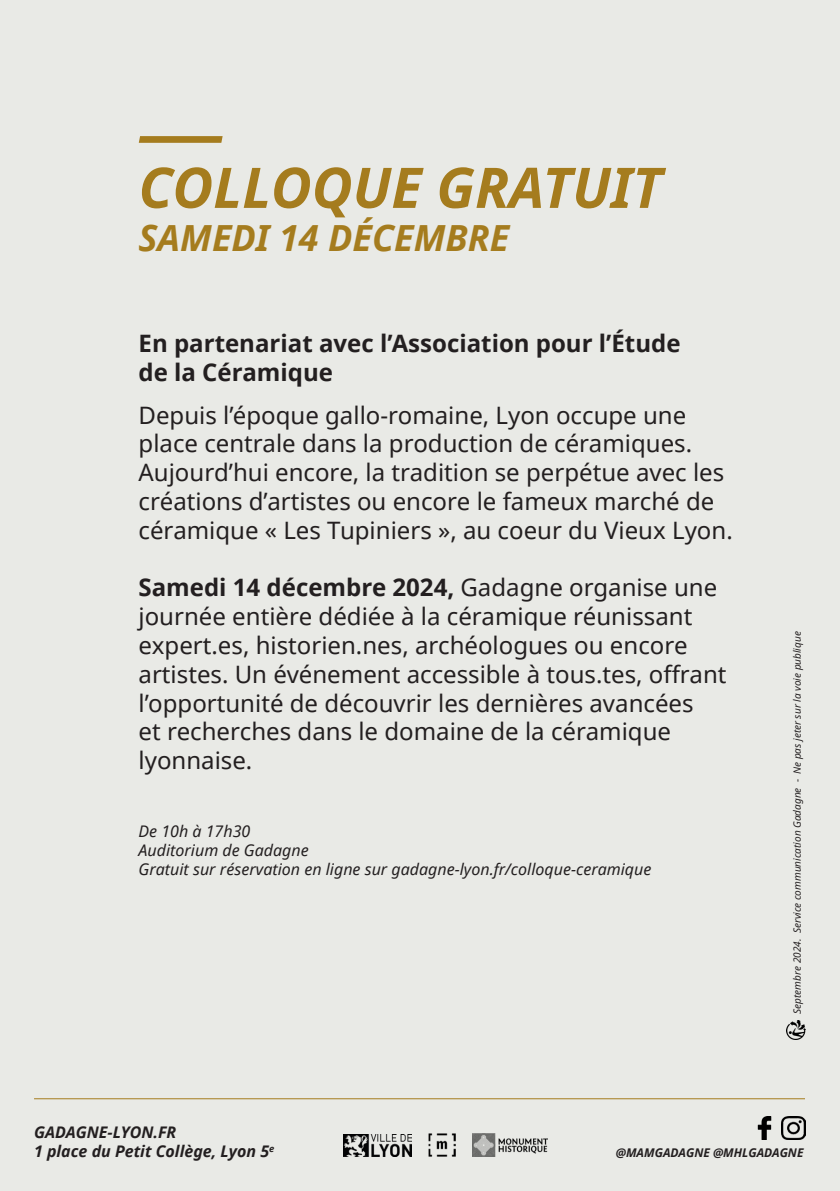
<style>
.page{position:relative;width:840px;height:1191px;background:#fff}
.page>*{position:absolute;margin:0;border:0;box-sizing:border-box;transform-origin:0 0}
.t1{font:italic 700 56px "Noto Sans";color:#a57c1e}
.t2{font:italic 700 36px "Noto Sans";color:#a57c1e}
.t3{font:24px/28.8px "Noto Sans";color:#231f20}
.t4{font:700 24px/28.8px "Noto Sans";color:#231f20}
.t5{font:italic 16px/19.2px "Noto Sans";color:#231f20}
.t6{font:italic 700 16px "Noto Sans";color:#231f20}
.t7{font:italic 700 12px "Noto Sans";color:#231f20}
.t8{font:italic 10px "Noto Sans";color:#231f20}
.s1{font-weight:700}
</style>
<div class="page">
<div style="left:0;top:0;width:839px;height:1191px;background:#e9eae6"></div>
<hr style="left:34px;top:1098px;width:770px;height:1px;background:#a57c1e">
<img style="left:781px;top:1116px;width:23px;height:23px">
<img style="left:757px;top:1116px;width:15px;height:23px">
<svg style="left:139px;top:136px;width:83px;height:7px"></svg>
<img style="left:343px;top:1134px;width:68px;height:22px">
<img style="left:472px;top:1133px;width:75px;height:24px">
<img style="left:428px;top:1133px;width:27px;height:24px">
<img style="left:786px;top:1020px;width:18px;height:19px">
<p class="t1" style="left:138px;top:148px;width:525px">COLLOQUE GRATUIT</p>
<p class="t2" style="left:138px;top:213px;width:372px">SAMEDI 14 DÉCEMBRE</p>
<p class="t4" style="left:138px;top:328px;width:543px">En partenariat avec l’Association pour l’Étude de la Céramique</p>
<p class="t3" style="left:138px;top:400px;width:554px">Depuis l’époque gallo-romaine, Lyon occupe une place centrale dans la production de céramiques.</p>
<p class="t3" style="left:138px;top:457px;width:595px">Aujourd’hui encore, la tradition se perpétue avec les créations d’artistes ou encore le fameux marché de céramique « Les Tupiniers », au coeur du Vieux Lyon.</p>
<p class="t3" style="left:138px;top:572px;width:589px"><span class="s1">Samedi 14 décembre 2024,</span> Gadagne organise une journée entière dédiée à la céramique réunissant expert.es, historien.nes, archéologues ou encore artistes. Un événement accessible à tous.tes, offrant l’opportunité de découvrir les dernières avancées<br>et recherches dans le domaine de la céramique lyonnaise.</p>
<p class="t5" style="left:138px;top:820px;width:113px">De 10h à 17h30</p>
<p class="t5" style="left:138px;top:840px;width:514px">Auditorium de Gadagne<br>Gratuit sur réservation en ligne sur gadagne-lyon.fr/colloque-ceramique</p>
<p class="t8" style="left:789px;top:1013px;width:384px;rotate:-90deg">Septembre 2024. Service communication Gadagne - Ne pas jeter sur la voie publique</p>
<p class="t6" style="left:34px;top:1120px;width:144px">GADAGNE-LYON.FR</p>
<p class="t6" style="left:34px;top:1139px;width:242px">1 place du Petit Collège, Lyon 5<sup>e</sup></p>
<p class="t7" style="left:615px;top:1144px;width:189px">@MAMGADAGNE @MHLGADAGNE</p>
</div>
